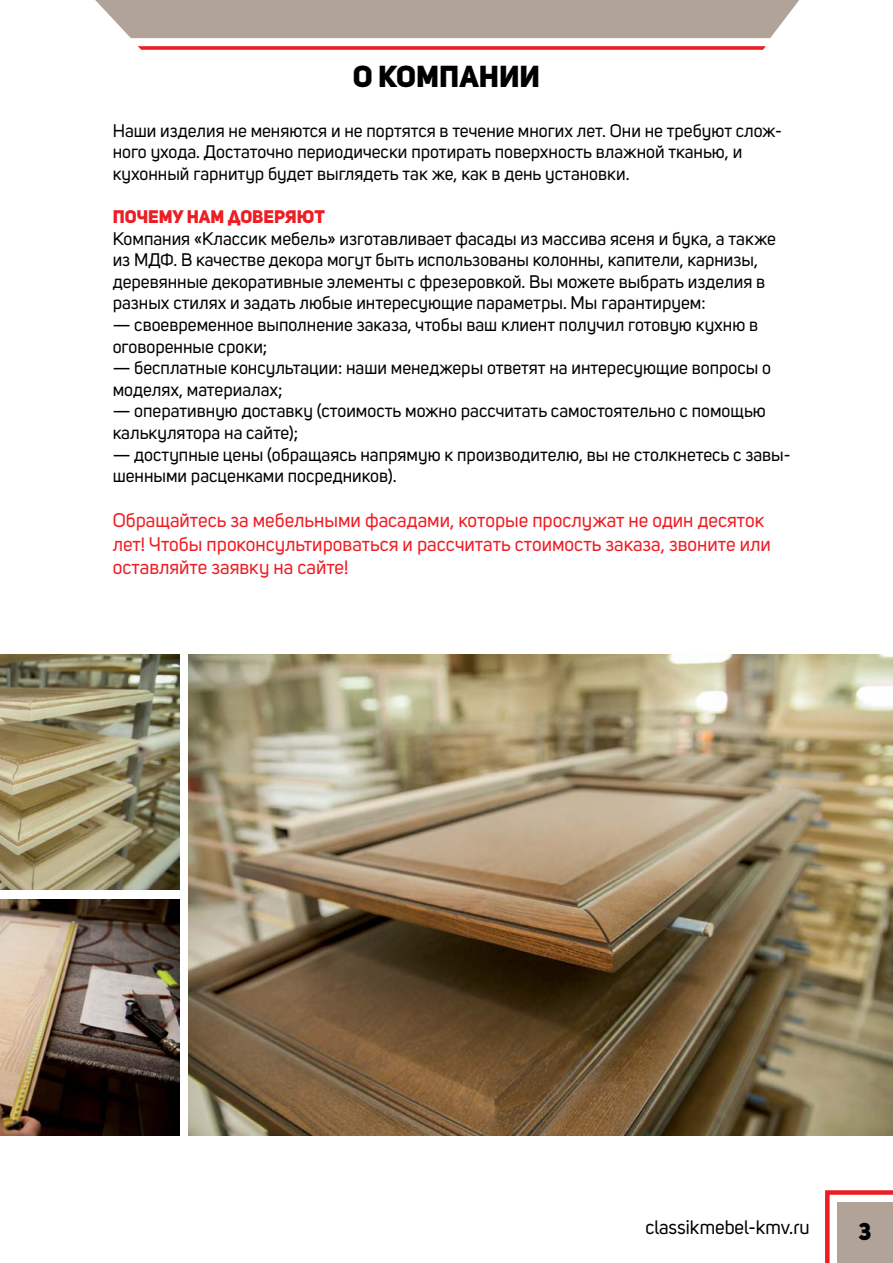
<style>
.page{position:relative;width:893px;height:1263px;background:#fff}
.page>*{position:absolute;margin:0;border:0;box-sizing:border-box;transform-origin:0 0}
.t1{font:30px "Uni Sans Heavy CAPS";color:#000}
.t2{font:24px "Uni Sans Heavy CAPS";color:#000}
.t3{font:19.5px/23.4px "Uni Sans";color:#ed1d24}
.t4{font:19.5px "Uni Sans";color:#000}
.t5{font:18px/21.6px "Uni Sans";color:#000}
.t6{font:18px "Uni Sans Heavy CAPS";color:#ed1d24}
</style>
<div class="page">
<svg style="left:825px;top:1190px;width:68px;height:73px"></svg>
<div style="left:95px;top:0;width:704px;height:38px;background:#b2a398"></div>
<svg style="left:138px;top:46px;width:628px;height:4px;background:#ee333a"></svg>
<img style="left:0;top:899px;width:179px;height:236px">
<img style="left:188px;top:654px;width:705px;height:481px">
<img style="left:0;top:654px;width:179px;height:236px">
<h1 class="t1" style="left:353px;top:57px;width:189px">О КОМПАНИИ</h1>
<p class="t5" style="left:113px;top:120px;width:671px">Наши изделия не меняются и не портятся в течение многих лет. Они не требуют слож&shy;ного ухода. Достаточно периодически протирать поверхность влажной тканью, и кухонный гарнитур будет выглядеть так же, как в день установки.</p>
<p class="t6" style="left:113px;top:205px;width:214px">Почему нам доверяют</p>
<p class="t5" style="left:113px;top:228px;width:665px">Компания «Классик мебель» изготавливает фасады из массива ясеня и бука, а также из МДФ. В качестве декора могут быть использованы колонны, капители, карнизы, деревянные декоративные элементы с фрезеровкой. Вы можете выбрать изделия в разных стилях и задать любые интересующие параметры. Мы гарантируем:</p>
<p class="t5" style="left:113px;top:314px;width:647px">— своевременное выполнение заказа, чтобы ваш клиент получил готовую кухню в оговоренные сроки;</p>
<p class="t5" style="left:113px;top:357px;width:660px">— бесплатные консультации: наши менеджеры ответят на интересующие вопросы о моделях, материалах;</p>
<p class="t5" style="left:113px;top:400px;width:655px">— оперативную доставку (стоимость можно рассчитать самостоятельно с помощью калькулятора на сайте);</p>
<p class="t5" style="left:113px;top:444px;width:679px">— доступные цены (обращаясь напрямую к производителю, вы не столкнетесь с завы&shy;шенными расценками посредников).</p>
<p class="t3" style="left:113px;top:509px;width:660px">Обращайтесь за мебельными фасадами, которые прослужат не один десяток лет! Чтобы проконсультироваться и рассчитать стоимость заказа, звоните или оставляйте заявку на сайте!</p>
<p class="t4" style="left:645px;top:1215px;width:166px">classikmebel-kmv.ru</p>
<h2 class="t2" style="left:858px;top:1216px;width:14px">3</h2>
</div>
